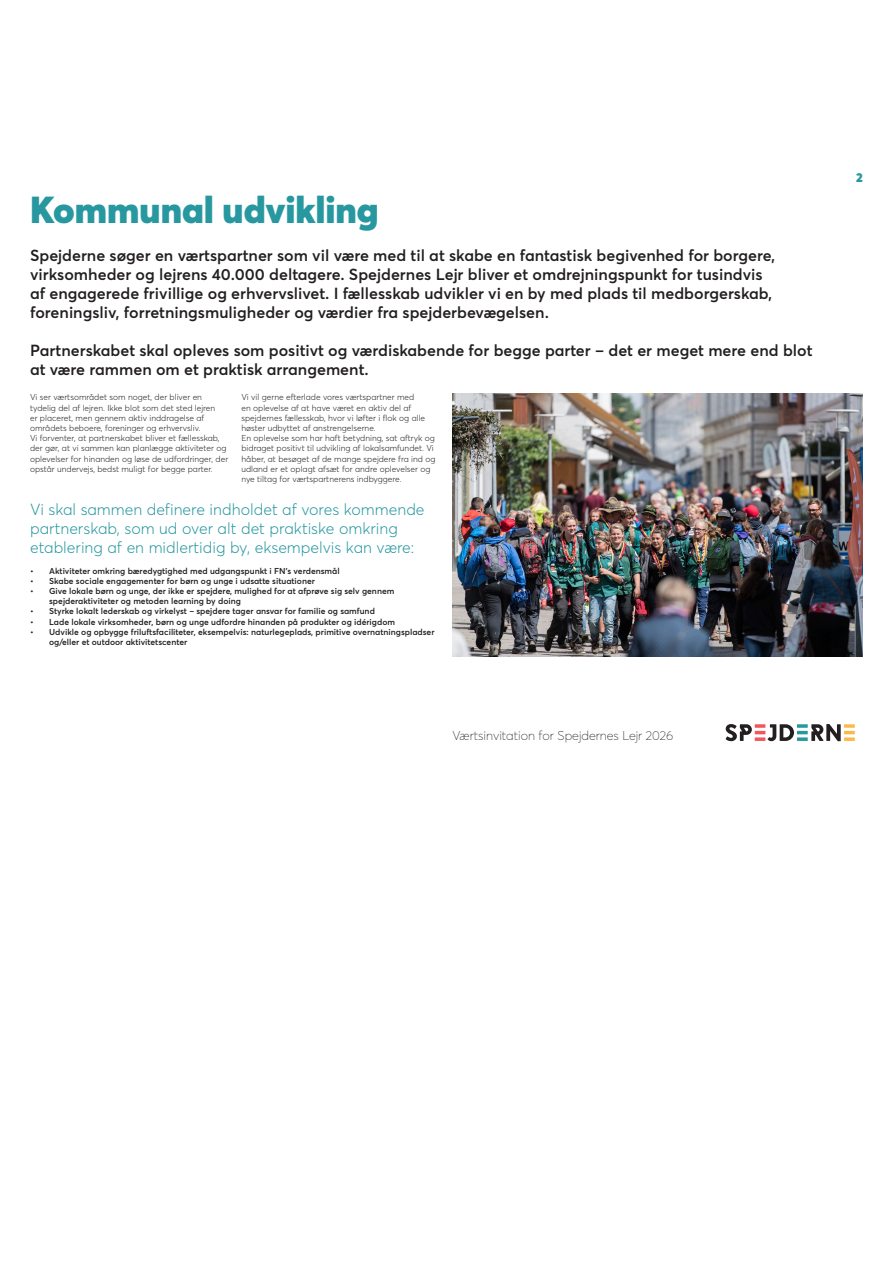
<style>
.page{position:relative;width:893px;height:1263px;background:#fff}
.page>*{position:absolute;margin:0;border:0;box-sizing:border-box;transform-origin:0 0}
.t1{font:900 37.05px "Averta";letter-spacing:-.005em;color:#2898a0}
.t2{font:600 15.9px/19px "Averta";color:#231f20}
.t3{font:300 15.9px/19px "Averta";color:#2898a0}
.t4{font:100 12.75px "Averta";color:#231f20}
.t5{font:900 12.75px "Averta";color:#2898a0}
.t6{font:300 8.55px/10.2px "Averta";color:#231f20}
.t7{font:600 8.55px/10.2px "Averta";color:#231f20}
</style>
<div class="page">
<img style="left:453px;top:394px;width:410px;height:263px">
<svg style="left:726px;top:724px;width:129px;height:17px"></svg>
<h1 class="t1" style="left:30px;top:185px;width:350px">Kommunal udvikling</h1>
<p class="t2" style="left:30px;top:245px;width:747px">Spejderne søger en værtspartner som vil være med til at skabe en fantastisk begivenhed for borgere, virksomheder og lejrens 40.000 deltagere. Spejdernes Lejr bliver et omdrejningspunkt for tusindvis af engagerede frivillige og erhvervslivet. I fællesskab udvikler vi en by med plads til medborgerskab, foreningsliv, forretningsmuligheder og værdier fra spejderbevægelsen.</p>
<h2 class="t2" style="left:30px;top:341px;width:784px">Partnerskabet skal opleves som positivt og værdiskabende for begge parter – det er meget mere end blot at være rammen om et praktisk arrangement.</h2>
<p class="t6" style="left:30px;top:392px;width:200px">Vi ser værtsområdet som noget, der bliver en tydelig del af lejren. Ikke blot som det sted lejren<br>er placeret, men gennem aktiv inddragelse af områdets beboere, foreninger og erhvervsliv.<br>Vi forventer, at partnerskabet bliver et fællesskab, der gør, at vi sammen kan planlægge aktiviteter og oplevelser for hinanden og løse de udfordringer, der opstår undervejs, bedst muligt for begge parter.</p>
<p class="t6" style="left:241px;top:392px;width:196px">Vi vil gerne efterlade vores værtspartner med<br>en oplevelse af at have været en aktiv del af spejdernes fællesskab, hvor vi løfter i flok og alle høster udbyttet af anstrengelserne.<br>En oplevelse som har haft betydning, sat aftryk og bidraget positivt til udvikling af lokalsamfundet. Vi håber, at besøget af de mange spejdere fra ind og udland er et oplagt afsæt for andre oplevelser og nye tiltag for værtspartnerens indbyggere.</p>
<h2 class="t3" style="left:30px;top:500px;width:396px">Vi skal sammen definere indholdet af vores kommende partnerskab, som ud over alt det praktiske omkring etablering af en midlertidig by, eksempelvis kan være:</h2>
<p class="t7" style="left:30px;top:565px;width:311px">• Aktiviteter omkring bæredygtighed med udgangspunkt i FN’s verdensmål</p>
<p class="t7" style="left:30px;top:575px;width:286px">• Skabe sociale engagementer for børn og unge i udsatte situationer</p>
<p class="t7" style="left:49px;top:586px;width:347px;text-indent:-19px">• Give lokale børn og unge, der ikke er spejdere, mulighed for at afprøve sig selv gennem spejderaktiviteter og metoden learning by doing</p>
<p class="t7" style="left:30px;top:606px;width:346px">• Styrke lokalt lederskab og virkelyst – spejdere tager ansvar for familie og samfund</p>
<p class="t7" style="left:30px;top:616px;width:366px">• Lade lokale virksomheder, børn og unge udfordre hinanden på produkter og idérigdom</p>
<p class="t7" style="left:49px;top:626px;width:387px;text-indent:-19px">• Udvikle og opbygge friluftsfaciliteter, eksempelvis: naturlegeplads, primitive overnatningspladser og/eller et outdoor aktivitetscenter</p>
<h3 class="t4" style="left:452px;top:728px;width:222px">Værtsinvitation for Spejdernes Lejr 2026</h3>
<h3 class="t5" style="left:856px;top:169px;width:8px">2</h3>
</div>
